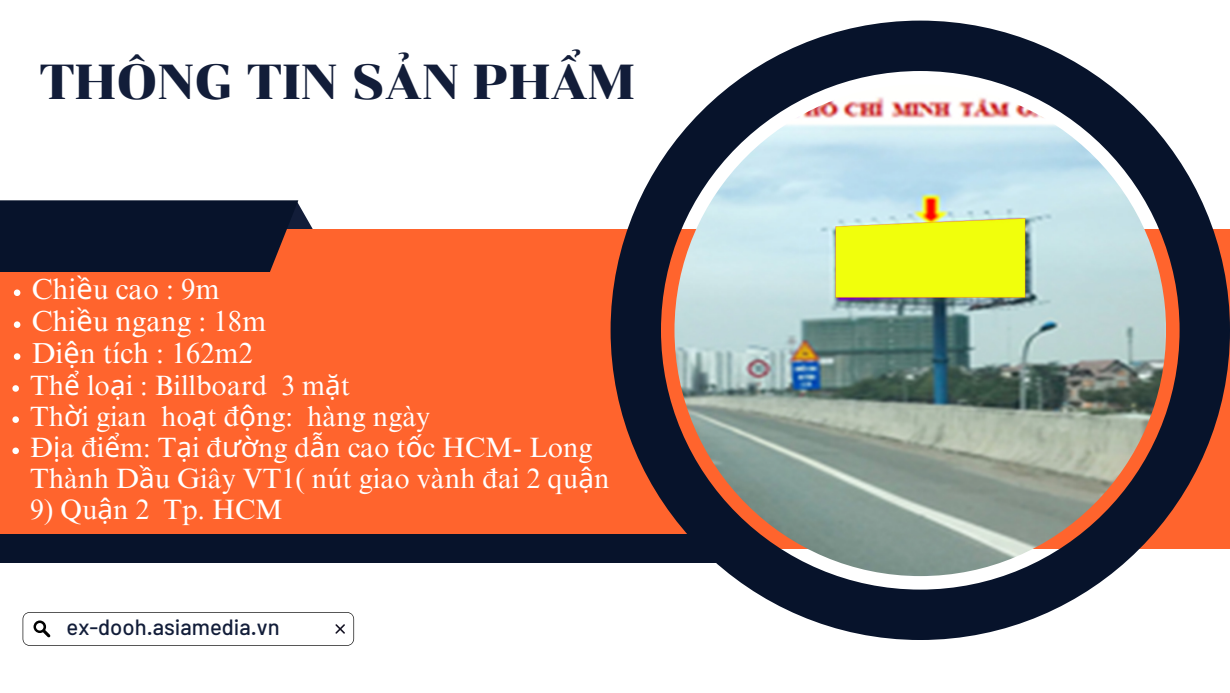
<style>
.page{position:relative;width:1230px;height:693px;background:#fff}
.page>*{position:absolute;margin:0;border:0;box-sizing:border-box;transform-origin:0 0}
.t1{font:48.9px "Chonburi";color:#121d39}
.t2{font:28.9px "Times NRMT Pro";color:#fff}
.t3{font:28px/31.2px "Times NRMT Pro";color:#fff}
.t4{font:500 22.1px "Barlow";color:#121d39}
.s1{font-family:"Noto Sans"}
</style>
<div class="page">
<svg style="left:23px;top:612px;width:331px;height:34px"></svg>
<div style="left:0;top:229px;width:1230px;height:319px;background:#ff642d"></div>
<div style="left:0;top:534px;width:725px;height:28px;background:#07132b"></div>
<svg style="left:611px;top:21px;width:619px;height:619px"></svg>
<svg style="left:0;top:200px;width:313px;height:72px;background:#1b1c2e"></svg>
<svg style="left:14px;top:290px;width:6px;height:6px"></svg>
<svg style="left:14px;top:321px;width:6px;height:7px"></svg>
<svg style="left:14px;top:353px;width:6px;height:7px"></svg>
<svg style="left:12px;top:385px;width:7px;height:7px"></svg>
<svg style="left:12px;top:416px;width:7px;height:7px"></svg>
<svg style="left:12px;top:448px;width:7px;height:6px"></svg>
<p class="t1" style="left:39px;top:52px;width:597px">THÔNG TIN SẢN PHẨM</p>
<p class="t2" style="left:32px;top:278px;width:189px">Chi<span class="s1">ề</span>u cao : 9m</p>
<p class="t2" style="left:32px;top:310px;width:236px">Chi<span class="s1">ề</span>u ngang : 18m</p>
<p class="t2" style="left:32px;top:342px;width:223px">Di<span class="s1">ệ</span>n tích : 162m2</p>
<p class="t3" style="left:30px;top:373px;width:321px">Th<span class="s1">ể</span> lo<span class="s1">ạ</span>i : Billboard 3 m<span class="s1">ặ</span>t</p>
<p class="t3" style="left:30px;top:404px;width:402px">Th<span class="s1">ờ</span>i gian ho<span class="s1">ạ</span>t đ<span class="s1">ộ</span>ng: hàng ngày</p>
<p class="t3" style="left:30px;top:435px;width:581px">Đ<span class="s1">ị</span>a đi<span class="s1">ể</span>m: T<span class="s1">ạ</span>i đ<span class="s1">ườ</span>ng d<span class="s1">ẫ</span>n cao t<span class="s1">ố</span>c HCM- Long<br>Thành D<span class="s1">ầ</span>u Giây VT1( nút giao vành đai 2 qu<span class="s1">ậ</span>n</p>
<p class="t3" style="left:30px;top:498px;width:254px">9) Qu<span class="s1">ậ</span>n 2 Tp. HCM</p>
<p class="t4" style="left:66px;top:613px;width:215px">ex-dooh.asiamedia.vn</p>
</div>
